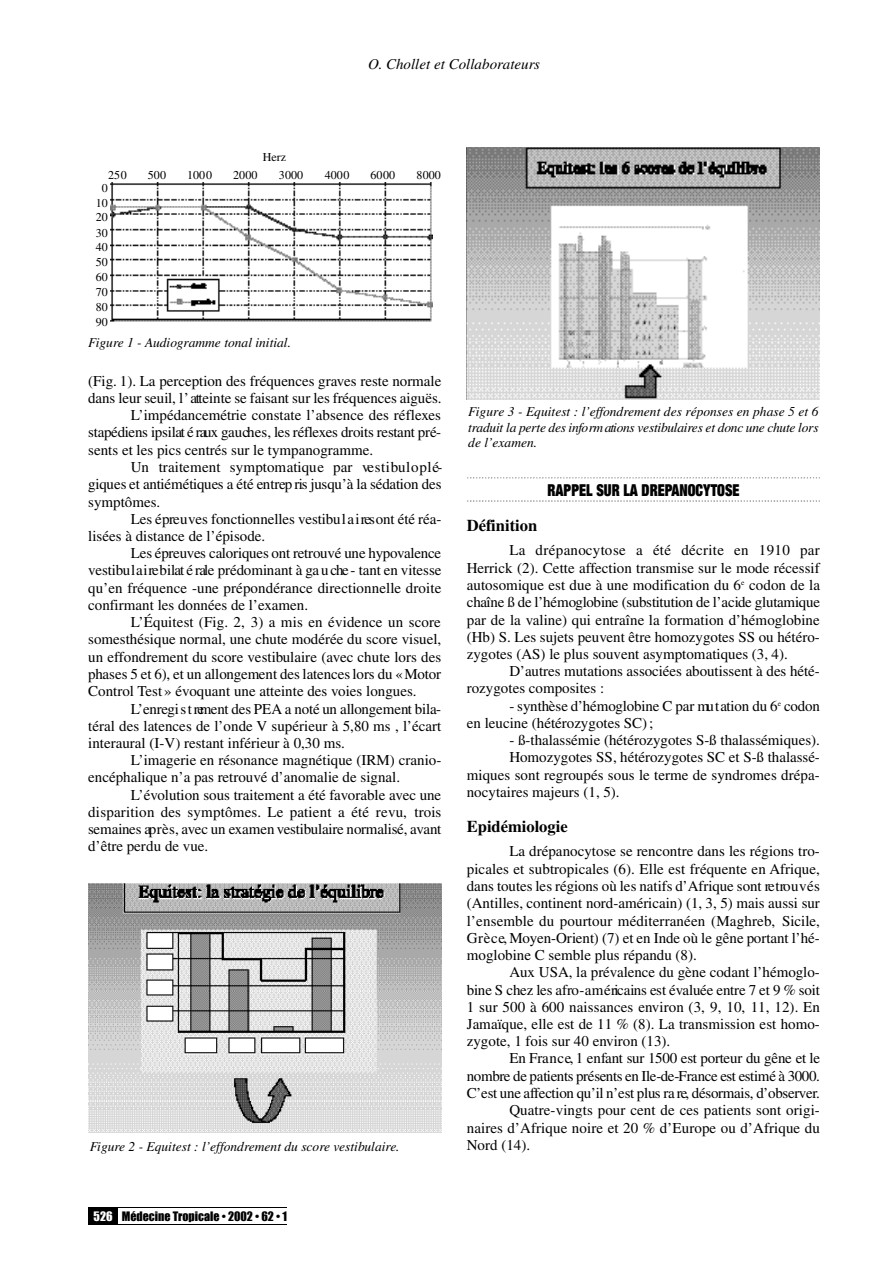
<style>
.page{position:relative;width:893px;height:1263px;background:#fff}
.page>*{position:absolute;margin:0;border:0;box-sizing:border-box;transform-origin:0 0}
.t1{font:900 expanded 16.5px "Helvetica Neue";color:#000;scale:.85 1}
.t2{font:700 16.5px "Times";color:#000}
.t3{font:15px/17.2px "Times";color:#000;text-align:justify}
.t4{font:15px "Times";letter-spacing:-.02em;color:#000}
.t5{font:15px "Times";letter-spacing:-.03em;color:#000}
.t6{font:italic 15px "Times";color:#000}
.t7{font:italic 13.5px/15.6px "Times";color:#000;text-align:justify}
.t8{font:12px/14.9px "Times";color:#000;text-align:center}
.t9{font:12px "Impact";color:#000}
.s1{color:#fff}
</style>
<div class="page">
<svg style="left:467px;top:477px;width:352px;height:1px"></svg>
<svg style="left:467px;top:500px;width:352px;height:2px"></svg>
<hr style="left:88px;top:1207px;width:198px;height:1px;background:#000">
<hr style="left:88px;top:1224px;width:198px;height:1px;background:#000">
<div style="left:88px;top:1208px;width:30px;height:17px;background:#000"></div>
<img style="left:111px;top:183px;width:322px;height:139px">
<img style="left:88px;top:883px;width:353px;height:108px">
<img style="left:88px;top:991px;width:353px;height:142px">
<img style="left:467px;top:148px;width:352px;height:195px">
<img style="left:467px;top:343px;width:352px;height:56px">
<p class="t8" style="left:263px;top:151px;width:25px">Herz</p>
<p class="t6" style="left:368px;top:58px;width:173px">O. Chollet et Collaborateurs</p>
<p class="t8" style="left:108px;top:169px;width:20px">250</p>
<p class="t8" style="left:148px;top:169px;width:20px">500</p>
<p class="t8" style="left:187px;top:169px;width:26px">1000</p>
<p class="t8" style="left:233px;top:169px;width:26px">2000</p>
<p class="t8" style="left:279px;top:169px;width:26px">3000</p>
<p class="t8" style="left:325px;top:169px;width:26px">4000</p>
<p class="t8" style="left:370px;top:169px;width:26px">6000</p>
<p class="t8" style="left:416px;top:169px;width:26px">8000</p>
<p class="t8" style="left:96px;top:182px;width:14px">0<br>10<br>20<br>30<br>40<br>50<br>60<br>70<br>80<br>90</p>
<p class="t7" style="left:88px;top:336px;width:204px">Figure 1 - Audiogramme tonal initial.</p>
<p class="t3" style="left:88px;top:373px;width:354px">(Fig. 1). La perception des fréquences graves reste normale</p>
<p class="t3" style="left:88px;top:391px;width:355px">dans leur seuil, l ’ atteinte se faisant sur les fréquences aiguës.</p>
<p class="t3" style="left:131px;top:408px;width:312px">L’impédancemétrie constate l’absence des réflexes</p>
<p class="t4" style="left:88px;top:427px;width:354px">s tapédiens ipsilat é raux ga u ch e s , les réflexes droits restant pré-</p>
<p class="t3" style="left:88px;top:442px;width:286px">sents et les pics centrés sur le tympanogramme.</p>
<p class="t3" style="left:131px;top:460px;width:313px">Un traitement symptomatique par ve s tibu lo p lé-</p>
<p class="t3" style="left:88px;top:477px;width:355px">giques et antiémétiques a été entrep ris jusqu’à la sédation des</p>
<p class="t3" style="left:88px;top:494px;width:74px">symptômes.</p>
<p class="t3" style="left:131px;top:512px;width:312px">Les épre u ves fonctionnelles ve s tibu l a i resont été réa-</p>
<p class="t3" style="left:88px;top:528px;width:179px">lisées à distance de l’épisode.</p>
<p class="t4" style="left:131px;top:548px;width:312px">Les épre u ves caloriques ont re trouvé une hy p ova le n c e</p>
<p class="t3" style="left:88px;top:563px;width:355px">ve s tibu la irebilat é rale prédominant à ga u che - tant en vitesse</p>
<p class="t3" style="left:88px;top:580px;width:354px">qu’en fréquence -une prépondérance directionnelle droite</p>
<p class="t3" style="left:88px;top:598px;width:221px">confirmant les données de l’examen.</p>
<p class="t3" style="left:131px;top:615px;width:312px">L’Équitest (Fig. 2, 3) a mis en évidence un score</p>
<p class="t3" style="left:88px;top:632px;width:354px">somesthésique normal, une chute modérée du score visuel,</p>
<p class="t3" style="left:88px;top:649px;width:354px">un effondrement du score vestibulaire (avec chute lors des</p>
<p class="t3" style="left:88px;top:667px;width:354px">phases 5 et 6), et un allongement des latences lors du «M o to r</p>
<p class="t3" style="left:88px;top:684px;width:330px">Control Test » évoquant une atteinte des voies longues.</p>
<p class="t4" style="left:131px;top:703px;width:312px">L’e n regi s t rement des PEA a noté un allongement bila-</p>
<p class="t3" style="left:88px;top:719px;width:354px">téral des latences de l’onde V supérieur à 5,80 ms , l’écart</p>
<p class="t3" style="left:88px;top:735px;width:258px">interaural (I-V) restant inférieur à 0,30 ms.</p>
<p class="t3" style="left:131px;top:753px;width:312px">L’imagerie en résonance magnétique (IRM) cranio-</p>
<p class="t3" style="left:88px;top:770px;width:313px">encéphalique n’a pas retrouvé d’anomalie de signal.</p>
<p class="t3" style="left:131px;top:787px;width:312px">L’évolution sous traitement a été favorable avec une</p>
<p class="t3" style="left:88px;top:805px;width:355px">disparition des symptômes. Le patient a été revu, trois</p>
<p class="t3" style="left:88px;top:822px;width:355px">semaines ap r è s , avec un examen ve s tibu la ire norm a lis é , ava n t</p>
<p class="t3" style="left:88px;top:839px;width:122px">d’être perdu de vue.</p>
<p class="t7" style="left:90px;top:1140px;width:311px">Figure 2 - Equitest : l’effondrement du score vestibulaire.</p>
<p class="t9" style="left:94px;top:1209px;width:195px"><span class="s1">526</span> Médecine Tropicale • 2002 • 62 • 1</p>
<p class="t7" style="left:468px;top:405px;width:352px">Figure 3 - Equitest : l’effondrement des réponses en phase 5 et 6 traduit la perte des info rm ations ve s tibu la ires et donc une chute lors de l’examen.</p>
<p class="t1" style="left:547px;top:484px;width:227px">RAPPEL SUR LA DREPANOCYTOSE</p>
<p class="t2" style="left:467px;top:520px;width:72px">Définition</p>
<p class="t3" style="left:467px;top:543px;width:355px;text-indent:42px">La drépanocytose a été décrite en 1910 par Herrick (2). Cette affection transmise sur le mode récessif autosomique est due à une modification du 6<sup>e</sup> codon de la chaîne ß de l’hémoglobine (substitution de l’acide glutamique par de la valine) qui entraîne la formation d’hémoglobine (Hb) S. Les sujets peuvent être homozygotes SS ou hétéro&shy;zygotes (AS) le plus souvent asymptomatiques (3, 4).</p>
<p class="t3" style="left:467px;top:664px;width:354px;text-indent:42px">D’autres mutations associées aboutissent à des hété&shy;rozygotes composites :</p>
<p class="t3" style="left:467px;top:698px;width:355px;text-indent:42px">- synthèse d’hémoglobine C par mu t ation du 6<sup>e</sup> c o d o n en leucine (hétérozygotes SC);</p>
<p class="t3" style="left:509px;top:733px;width:312px">- ß-thalassémie (hétérozygotes S-ß thalassémiques).</p>
<p class="t3" style="left:509px;top:750px;width:312px">Homozygotes SS, hétérozygotes SC et S-ß thalassé-</p>
<p class="t3" style="left:467px;top:768px;width:354px">miques sont regroupés sous le terme de syndromes drépa-</p>
<p class="t3" style="left:467px;top:785px;width:154px">nocytaires majeurs (1, 5).</p>
<p class="t2" style="left:467px;top:821px;width:102px">Epidémiologie</p>
<p class="t3" style="left:467px;top:844px;width:354px;text-indent:42px">La drépanocytose se rencontre dans les régions tro&shy;picales et subtropicales (6). Elle est fréquente en Afrique, dans toutes les régions où les natifs d’Afrique sont re tro u v é s (Antilles, continent nord-américain) (1, 3, 5) mais aussi sur l’ensemble du pourtour méditerranéen (Maghreb, Sicile, G r è c e,M oye n -O rient) (7) et en Inde où le gêne portant l’hé&shy;moglobine C semble plus répandu (8).</p>
<p class="t3" style="left:467px;top:965px;width:355px;text-indent:42px">Aux USA, la prévalence du gène codant l’hémoglo&shy;bine S chez les afro - a m é ricains est évaluée entre 7 et 9 % soit 1 sur 500 à 600 naissances environ (3, 9, 10, 11, 12). En Jamaïque, elle est de 11 % (8). La transmission est homo&shy;zygote, 1 fois sur 40 environ (13).</p>
<p class="t4" style="left:509px;top:1053px;width:312px">En Fra n c e, 1 enfant sur 1500 est porteur du gêne et le</p>
<p class="t5" style="left:467px;top:1070px;width:354px">n o m b re de patients présents en Ile-de-France est estimé à 3000.</p>
<p class="t4" style="left:467px;top:1088px;width:354px">C’est une affection qu’il n’est plus ra re, d é s o rm a is , d ’o b s e rve r.</p>
<p class="t3" style="left:509px;top:1103px;width:312px">Quatre-vingts pour cent de ces patients sont origi-</p>
<p class="t3" style="left:467px;top:1120px;width:354px">naires d’Afrique noire et 20 % d’Europe ou d’Afrique du</p>
<p class="t3" style="left:467px;top:1138px;width:65px">Nord (14).</p>
</div>
